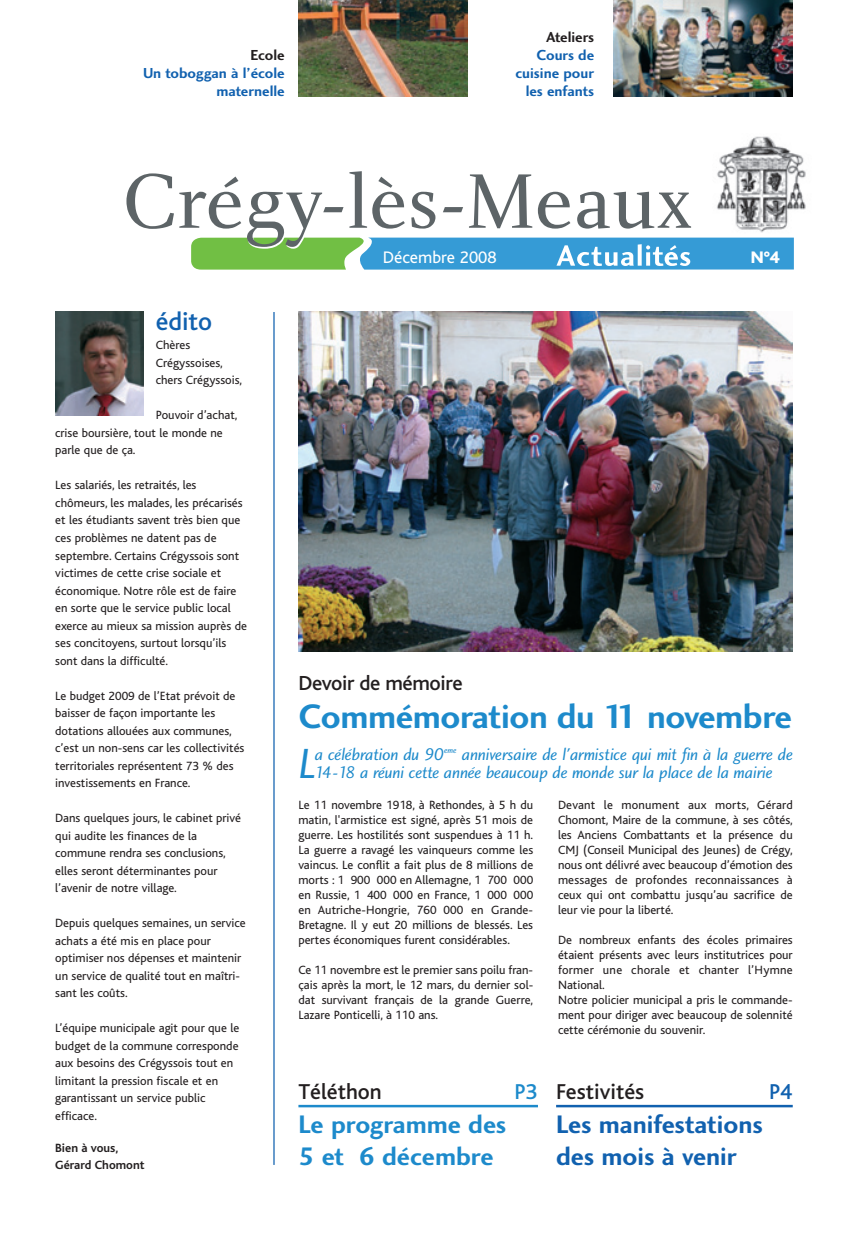
<style>
.page{position:relative;width:848px;height:1245px;background:#fff}
.page>*{position:absolute;margin:0;border:0;box-sizing:border-box;transform-origin:0 0}
.t1{font:43.62px "Charlotte Sans Book Italic Plain";color:#1d8acb}
.t2{font:35px "Charlotte Sans Bold Plain";letter-spacing:-.01em;color:#1d8acb}
.t3{font:26.25px/31.5px "Charlotte Sans Bold Plain";color:#1161af}
.t4{font:26.25px/31.5px "Charlotte Sans Bold Plain";color:#1d8acb}
.t5{font:500 26.25px "Bliss";color:#1161af}
.t6{font:500 22.5px "Bliss";color:#231f20}
.t7{font:500 22.5px "Bliss";color:#1d8acb}
.t8{font:500 22.5px "Bliss";color:#1161af}
.t9{font:500 21.25px "Bliss";letter-spacing:-.015em;color:#231f20}
.t10{font:17.5px/18.8px "Charlotte Sans Book Italic Plain";letter-spacing:-.01em;color:#1d8acb}
.t11{font:17.5px "Bliss";color:#fff}
.t12{font:800 17.5px "Bliss";color:#fff}
.t13{font:15px/18px "Charlotte Sans Bold Plain";color:#1161af;text-align:right}
.t14{font:15px "Charlotte Sans Bold Plain";color:#231f20}
.t15{font:12.5px/17.5px "Bliss";color:#231f20}
.t16{font:700 12.5px/16.2px "Bliss";color:#231f20}
</style>
<div class="page">
<img style="left:55px;top:0;width:751px;height:1165px">
<p class="t14" style="left:250px;top:49px;width:36px">Ecole</p>
<p class="t13" style="left:143px;top:65px;width:143px">Un toboggan à l’école maternelle</p>
<p class="t14" style="left:546px;top:31px;width:50px">Ateliers</p>
<p class="t13" style="left:515px;top:47px;width:80px">Cours de cuisine pour les enfants</p>
<h3 class="t5" style="left:156px;top:313px;width:58px">édito</h3>
<p class="t15" style="left:156px;top:338px;width:88px">Chères<br>Crégyssoises, chers Crégyssois,</p>
<p class="t15" style="left:55px;top:408px;width:184px;text-indent:100px">Pouvoir d’achat, crise boursière, tout le monde ne parle que de ça.</p>
<p class="t15" style="left:55px;top:478px;width:193px">Les salariés, les retraités, les chômeurs, les malades, les précarisés et les étudiants savent très bien que ces problèmes ne datent pas de septembre. Certains Crégyssois sont victimes de cette crise sociale et économique. Notre rôle est de faire en sorte que le service public local exerce au mieux sa mission auprès de ses concitoyens, surtout lorsqu’ils sont dans la difficulté.</p>
<p class="t15" style="left:55px;top:688px;width:191px">Le budget 2009 de l’Etat prévoit de baisser de façon importante les dotations allouées aux communes, c’est un non-sens car les collectivités territoriales représentent 73 % des investissements en France.</p>
<p class="t15" style="left:55px;top:810px;width:187px">Dans quelques jours, le cabinet privé qui audite les finances de la commune rendra ses conclusions, elles seront déterminantes pour l’avenir de notre village.</p>
<p class="t15" style="left:55px;top:915px;width:192px">Depuis quelques semaines, un service achats a été mis en place pour optimiser nos dépenses et maintenir un service de qualité tout en maîtri&shy;sant les coûts.</p>
<p class="t15" style="left:55px;top:1020px;width:185px">L’équipe municipale agit pour que le budget de la commune corresponde aux besoins des Crégyssois tout en limitant la pression fiscale et en garantissant un service public efficace.</p>
<p class="t16" style="left:55px;top:1141px;width:91px">Bien à vous,<br>Gérard Chomont</p>
<h3 class="t11" style="left:383px;top:251px;width:115px">Décembre 2008</h3>
<h3 class="t12" style="left:750px;top:251px;width:30px">N°4</h3>
<h3 class="t9" style="left:298px;top:675px;width:166px">Devoir de mémoire</h3>
<h2 class="t2" style="left:298px;top:703px;width:495px">Commémoration du 11 novembre</h2>
<h1 class="t1" style="left:298px;top:747px;width:18px">L</h1>
<h3 class="t10" style="left:314px;top:746px;width:480px">a célébration du 90<sup>eme</sup> anniversaire de l'armistice qui mit fin à la guerre de<br>14-18 a réuni cette année beaucoup de monde sur la place de la mairie</h3>
<p class="t15" style="left:298px;top:798px;width:236px;line-height:15px;text-align:justify">Le 11 novembre 1918, à Rethondes, à 5 h du matin, l'armistice est signé, après 51 mois de guerre. Les hostilités sont suspendues à 11 h.<br>La guerre a ravagé les vainqueurs comme les vaincus. Le conflit a fait plus de 8 millions de morts : 1 900 000 en Allemagne, 1 700 000 en Russie, 1 400 000 en France, 1 000 000 en Autriche-Hongrie, 760 000 en Grande-Bretagne. Il y eut 20 millions de blessés. Les pertes économiques furent considérables.</p>
<p class="t15" style="left:298px;top:963px;width:236px;line-height:15px;text-align:justify">Ce 11 novembre est le premier sans poilu fran&shy;çais après la mort, le 12 mars, du dernier sol&shy;dat survivant français de la grande Guerre, Lazare Ponticelli, à 110 ans.</p>
<h3 class="t6" style="left:298px;top:1083px;width:85px">Téléthon</h3>
<h3 class="t7" style="left:514px;top:1083px;width:25px">P3</h3>
<h3 class="t4" style="left:298px;top:1111px;width:209px">Le programme des<br>5 et 6 décembre</h3>
<p class="t15" style="left:558px;top:798px;width:236px;line-height:15px;text-align:justify">Devant le monument aux morts, Gérard Chomont, Maire de la commune, à ses côtés, les Anciens Combattants et la présence du CMJ (Conseil Municipal des Jeunes) de Crégy, nous ont délivré avec beaucoup d’émotion des messages de profondes reconnaissances à ceux qui ont combattu jusqu’au sacrifice de leur vie pour la liberté.</p>
<p class="t15" style="left:558px;top:933px;width:236px;line-height:15px">De nombreux enfants des écoles primaires étaient présents avec leurs institutrices pour former une chorale et chanter l’Hymne National.<br>Notre policier municipal a pris le commande&shy;ment pour diriger avec beaucoup de solennité cette cérémonie du souvenir.</p>
<h3 class="t6" style="left:556px;top:1083px;width:90px">Festivités</h3>
<h3 class="t8" style="left:769px;top:1083px;width:25px">P4</h3>
<h3 class="t3" style="left:556px;top:1111px;width:208px">Les manifestations des mois à venir</h3>
</div>
